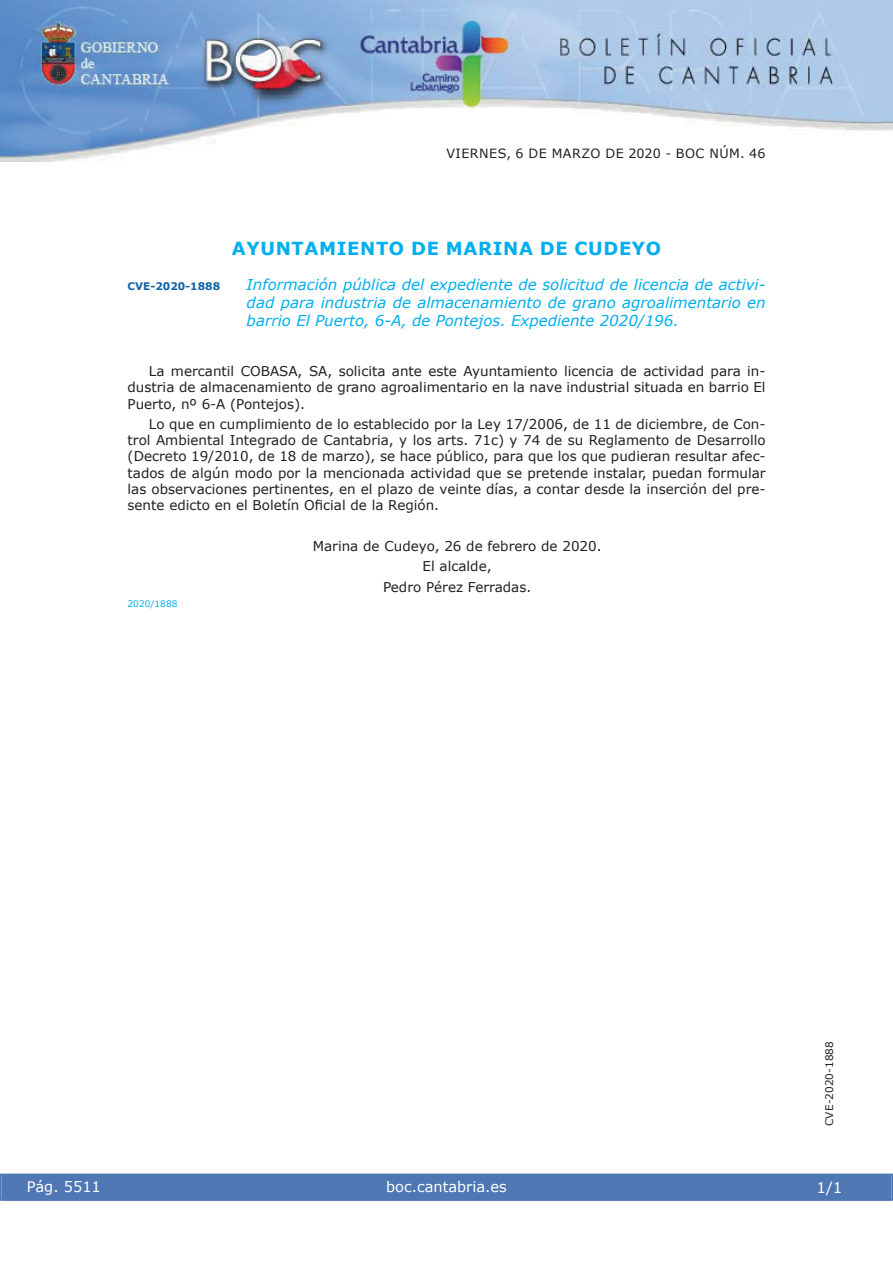
<style>
.page{position:relative;width:893px;height:1263px;background:#fff}
.page>*{position:absolute;margin:0;border:0;box-sizing:border-box;transform-origin:0 0}
.t1{font:700 18px "Verdana";letter-spacing:.035em;color:#00aeef}
.t2{font:italic 15px/18px "Verdana";color:#00aeef;text-align:justify}
.t3{font:15px "Verdana";color:#fff}
.t4{font:14.55px "Verdana";color:#fff}
.t5{font:13.5px/16.2px "Verdana";color:#231f20;text-align:justify}
.t6{font:12.75px "Verdana";letter-spacing:.035em;color:#231f20}
.t7{font:10.5px "Verdana";color:#231f20}
.t8{font:700 10.5px "Verdana";color:#1263a9}
.t9{font:9px "Verdana";color:#00aeef}
</style>
<div class="page">
<img style="left:0;top:0;width:893px;height:161px">
<div style="left:1px;top:1174px;width:890px;height:27px;background:#4f77b3"></div>
<div style="left:0;top:1174px;width:893px;height:27px;border:1px solid #4f77b3"></div>
<p class="t6" style="left:446px;top:145px;width:321px">VIERNES, 6 DE MARZO DE 2020 - BOC NÚM. 46</p>
<h1 class="t1" style="left:232px;top:237px;width:431px">AYUNTAMIENTO DE MARINA DE CUDEYO</h1>
<p class="t8" style="left:128px;top:279px;width:94px">CVE-2020-1888</p>
<p class="t2" style="left:247px;top:275px;width:520px">Información pública del expediente de solicitud de licencia de activi&shy;dad para industria de almacenamiento de grano agroalimentario en barrio El Puerto, 6-A, de Pontejos. Expediente 2020/196.</p>
<p class="t5" style="left:128px;top:363px;width:639px;text-indent:21px">La mercantil COBASA, SA, solicita ante este Ayuntamiento licencia de actividad para in&shy;dustria de almacenamiento de grano agroalimentario en la nave industrial situada en barrio El Puerto, nº 6-A (Pontejos).</p>
<p class="t5" style="left:128px;top:416px;width:640px;text-indent:21px">Lo que en cumplimiento de lo establecido por la Ley 17/2006, de 11 de diciembre, de Con&shy;trol Ambiental Integrado de Cantabria, y los arts. 71c) y 74 de su Reglamento de Desarrollo (Decreto 19/2010, de 18 de marzo), se hace público, para que los que pudieran resultar afec&shy;tados de algún modo por la mencionada actividad que se pretende instalar, puedan formular las observaciones pertinentes, en el plazo de veinte días, a contar desde la inserción del pre&shy;sente edicto en el Boletín Oficial de la Región.</p>
<p class="t5" style="left:313px;top:535px;width:290px;line-height:20.4px;text-align:center">Marina de Cudeyo, 26 de febrero de 2020.<br>El alcalde,<br>Pedro Pérez Ferradas.</p>
<p class="t9" style="left:128px;top:598px;width:51px">2020/1888</p>
<p class="t4" style="left:27px;top:1177px;width:76px">Pág. 5511</p>
<p class="t4" style="left:386px;top:1178px;width:122px">boc.cantabria.es</p>
<p class="t7" style="left:823px;top:1126px;width:87px;rotate:-90deg">CVE-2020-1888</p>
<p class="t3" style="left:816px;top:1178px;width:27px">1/1</p>
</div>
